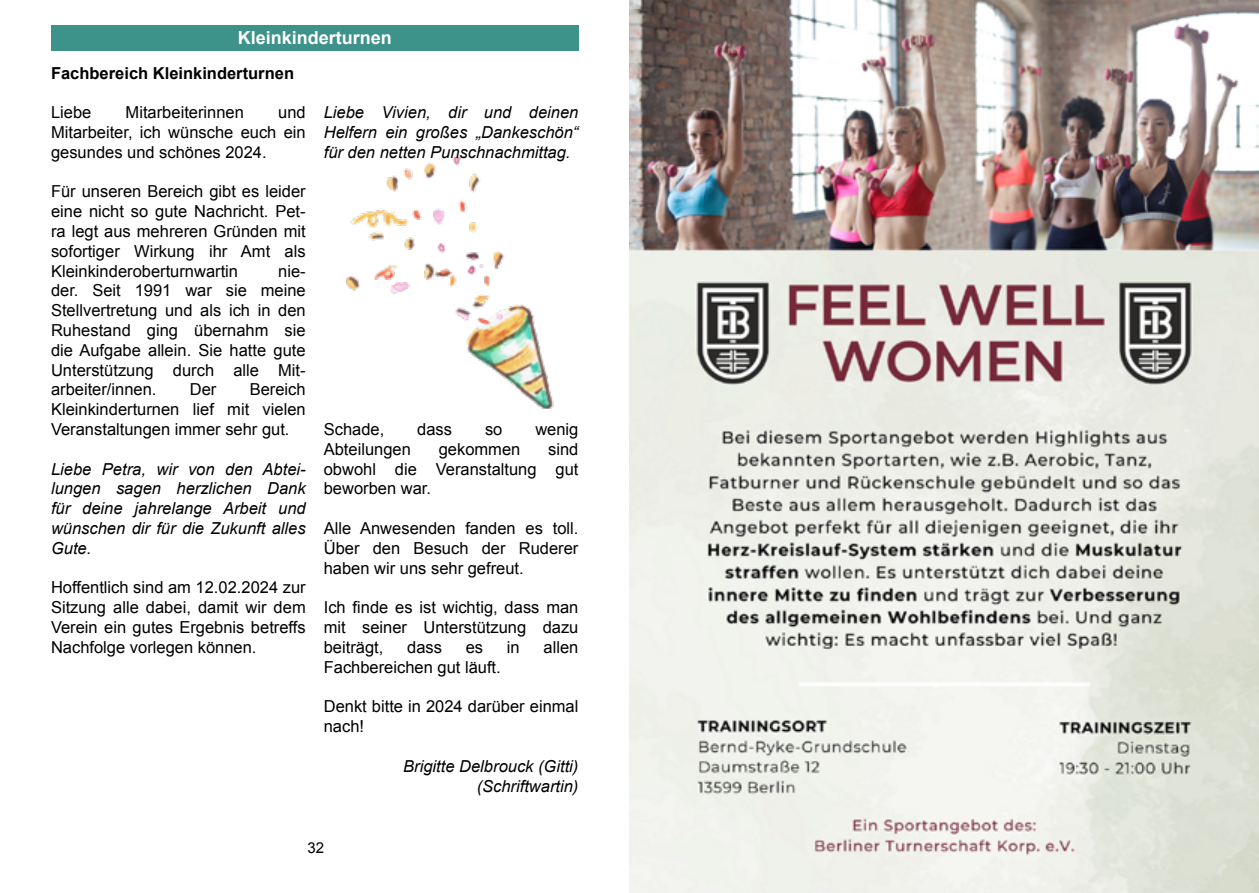
<style>
.page{position:relative;width:1259px;height:893px;background:#fff}
.page>*{position:absolute;margin:0;border:0;box-sizing:border-box;transform-origin:0 0}
.t1{font:700 18px "Arial";color:#fff}
.t2{font:16.5px/19.8px "Arial";color:#000;text-align:justify}
.t3{font:italic 16.5px/19.8px "Arial";color:#000;text-align:justify}
.t4{font:700 16.5px "Arial";color:#000}
.t5{font:15px "Arial";color:#000}
</style>
<div class="page">
<img style="left:346px;top:157px;width:208px;height:251px">
<div style="left:51px;top:26px;width:527px;height:25px;background:#3d928a"></div>
<img style="left:630px;top:0;width:628px;height:893px">
<p class="t1" style="left:238px;top:26px;width:156px">Kleinkinderturnen</p>
<p class="t4" style="left:51px;top:62px;width:244px">Fachbereich Kleinkinderturnen</p>
<p class="t2" style="left:51px;top:103px;width:42px">Liebe</p>
<p class="t2" style="left:126px;top:103px;width:120px">Mitarbeiterinnen</p>
<p class="t2" style="left:51px;top:103px;width:256px;text-indent:227px">und Mitarbeiter, ich wünsche euch ein gesundes und schönes 2024.</p>
<p class="t2" style="left:51px;top:182px;width:256px">Für unseren Bereich gibt es leider eine nicht so gute Nachricht. Pet&shy;ra legt aus mehreren Gründen mit sofortiger Wirkung ihr Amt als Kleinkinderoberturnwartin</p>
<p class="t3" style="left:324px;top:103px;width:256px">Liebe Vivien, dir und deinen Helfern ein großes „Dankeschön“ für den netten Punschnachmittag.</p>
<p class="t2" style="left:51px;top:261px;width:256px;text-indent:227px">nie&shy;der. Seit 1991 war sie meine Stellvertretung und als ich in den Ruhestand ging übernahm sie die Aufgabe allein. Sie hatte gute Unterstützung durch alle Mit&shy;arbeiter/innen.</p>
<p class="t2" style="left:51px;top:380px;width:256px;text-indent:199px">Bereich Kleinkinderturnen lief mit vielen Veranstaltungen immer sehr gut.</p>
<p class="t3" style="left:51px;top:459px;width:256px">Liebe Petra, wir von den Abtei&shy;lungen sagen herzlichen Dank für deine jahrelange Arbeit und wünschen dir für die Zukunft alles Gute.</p>
<p class="t2" style="left:51px;top:578px;width:256px">Hoffentlich sind am 12.02.2024 zur Sitzung alle dabei, damit wir dem Verein ein gutes Ergebnis betreffs Nachfolge vorlegen können.</p>
<p class="t2" style="left:190px;top:380px;width:28px">Der</p>
<p class="t2" style="left:324px;top:420px;width:62px">Schade,</p>
<p class="t2" style="left:417px;top:420px;width:36px">dass</p>
<p class="t2" style="left:485px;top:420px;width:19px">so</p>
<p class="t2" style="left:535px;top:420px;width:45px">wenig</p>
<p class="t2" style="left:324px;top:439px;width:89px">Abteilungen</p>
<p class="t2" style="left:439px;top:439px;width:83px">gekommen</p>
<p class="t2" style="left:324px;top:439px;width:256px;text-indent:224px">sind obwohl die Veranstaltung gut beworben war.</p>
<p class="t2" style="left:324px;top:519px;width:256px">Alle Anwesenden fanden es toll.<br>Über den Besuch der Ruderer haben wir uns sehr gefreut.</p>
<p class="t2" style="left:324px;top:598px;width:256px">Ich finde es ist wichtig, dass man mit seiner Unterstützung dazu beiträgt,</p>
<p class="t2" style="left:407px;top:637px;width:36px">dass</p>
<p class="t2" style="left:466px;top:637px;width:19px">es</p>
<p class="t2" style="left:507px;top:637px;width:14px">in</p>
<p class="t2" style="left:543px;top:637px;width:36px">allen</p>
<p class="t2" style="left:324px;top:657px;width:179px">Fachbereichen gut läuft.</p>
<p class="t2" style="left:324px;top:697px;width:256px">Denkt bitte in 2024 darüber einmal nach!</p>
<p class="t3" style="left:403px;top:756px;width:177px;text-align:right">Brigitte Delbrouck (Gitti) (Schriftwartin)</p>
<p class="t5" style="left:307px;top:838px;width:18px">32</p>
</div>
